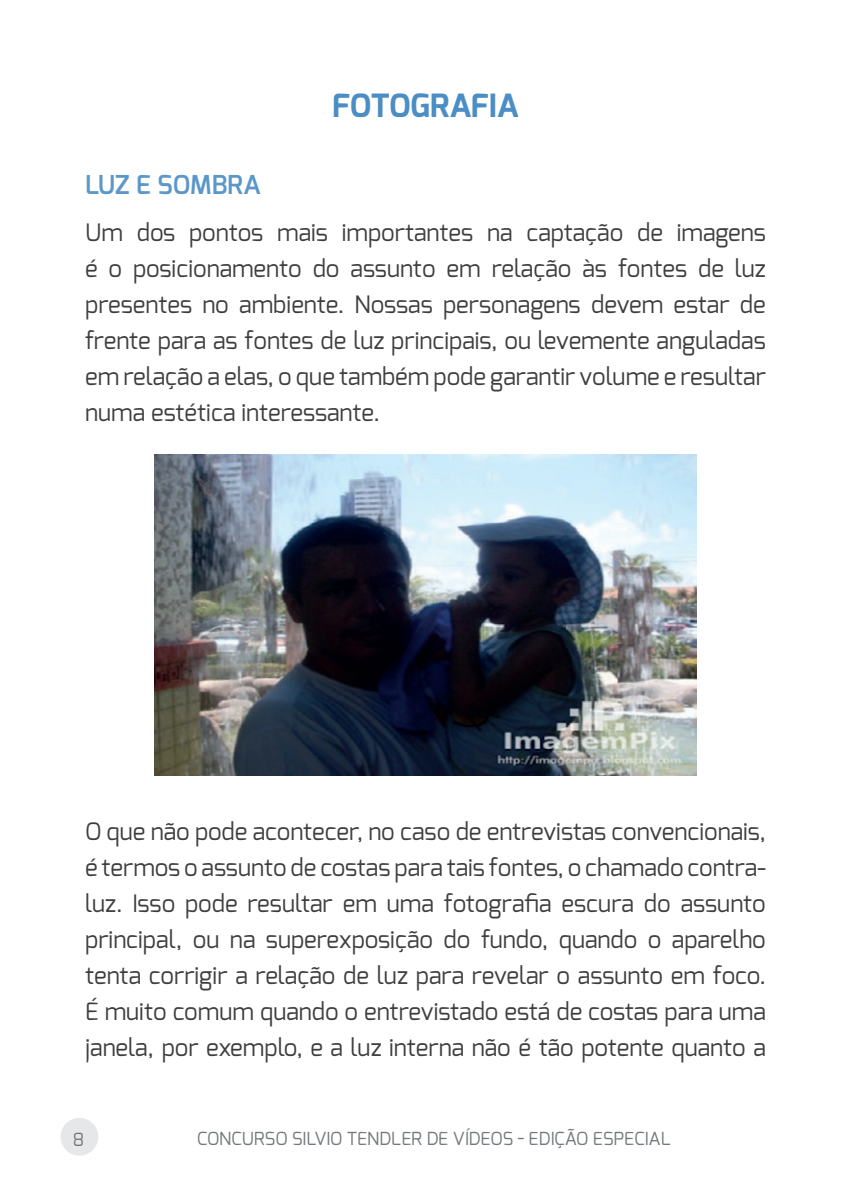
<style>
.page{position:relative;width:851px;height:1191px;background:#fff}
.page>*{position:absolute;margin:0;border:0;box-sizing:border-box;transform-origin:0 0}
.t1{font:700 32px "Exo";letter-spacing:-.005em;color:#4b8dc5}
.t2{font:600 26px "Exo";color:#5c97c9}
.t3{font:24px/36px "Exo";color:#3e3e3f;text-align:justify}
.t4{font:18px "Exo";color:#74787a}
</style>
<div class="page">
<div style="left:60px;top:1117px;width:38px;height:38px;background:#e6e7e9;border-radius:50%"></div>
<img style="left:155px;top:454px;width:541px;height:321px">
<h1 class="t1" style="left:332px;top:85px;width:188px">FOTOGRAFIA</h1>
<p class="t2" style="left:85px;top:168px;width:177px">LUZ E SOMBRA</p>
<p class="t3" style="left:85px;top:214px;width:682px">Um dos pontos mais importantes na captação de imagens é o posicionamento do assunto em relação às fontes de luz presentes no ambiente. Nossas personagens devem estar de frente para as fontes de luz principais, ou levemente anguladas em relação a elas, o que também pode garantir volume e resultar numa estética interessante.</p>
<p class="t3" style="left:85px;top:813px;width:682px">O que não pode acontecer, no caso de entrevistas convencionais, é termos o assunto de costas para tais fontes, o chamado contra&shy;luz. Isso pode resultar em uma fotografia escura do assunto principal, ou na superexposição do fundo, quando o aparelho tenta corrigir a relação de luz para revelar o assunto em foco.<br>É muito comum quando o entrevistado está de costas para uma janela, por exemplo, e a luz interna não é tão potente quanto a</p>
<p class="t4" style="left:73px;top:1127px;width:13px">8</p>
<p class="t4" style="left:197px;top:1126px;width:475px">Concurso Silvio Tendler de Vídeos - edição especial</p>
</div>
